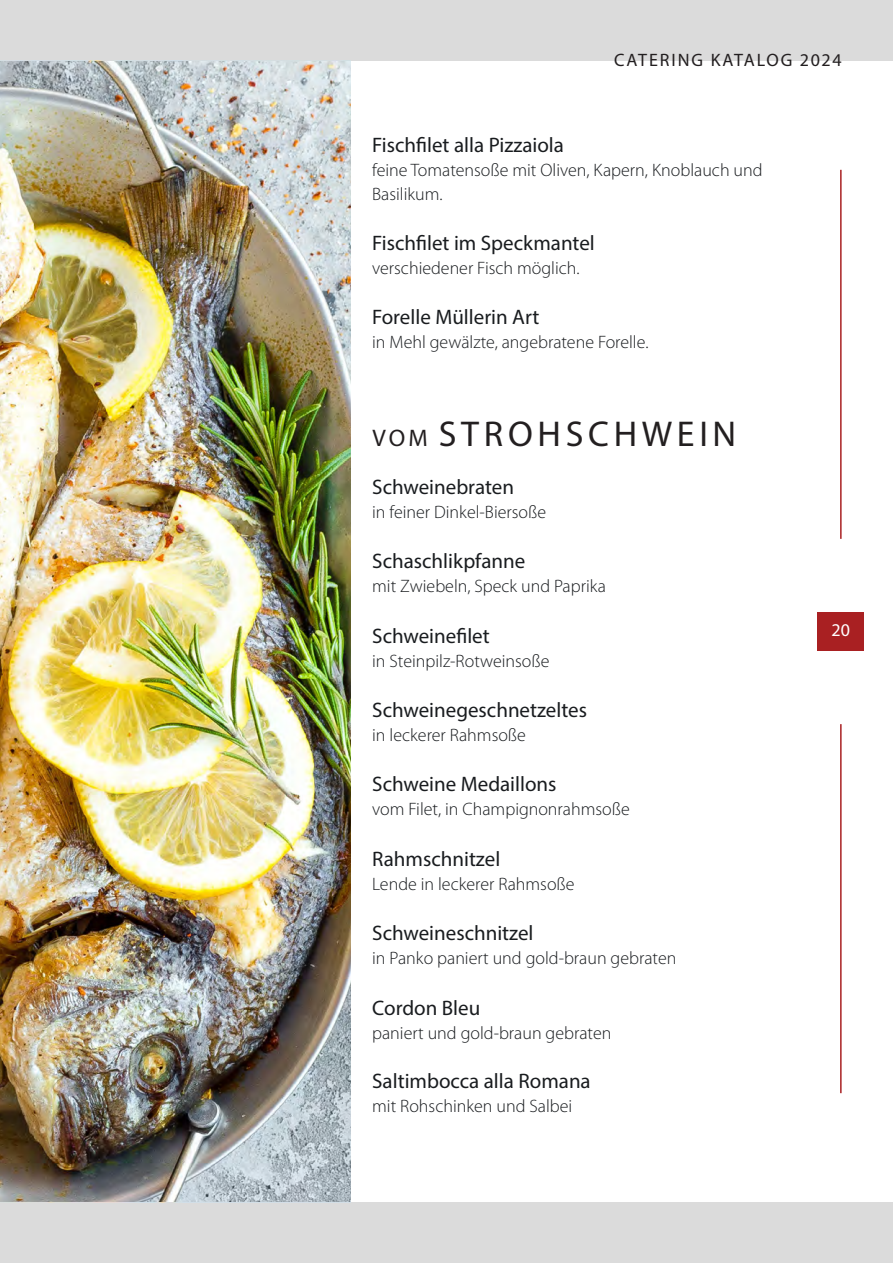
<style>
.page{position:relative;width:893px;height:1263px;background:#fff}
.page>*{position:absolute;margin:0;border:0;box-sizing:border-box;transform-origin:0 0}
.Left_Justify{font:36px "Myriad Pro";letter-spacing:.13em;color:#231f20}
.t1{font:21px "Myriad Pro";color:#191c1f}
.t2{font:300 18px/24px "Myriad Pro";color:#191c1f}
.t3{font:18px "Myriad Pro";letter-spacing:.11em;color:#231f20}
.t4{font:18px "Myriad Pro";color:#fff}
.s1{font-size:24px}
</style>
<div class="page">
<img style="left:0;top:60px;width:351px;height:1143px">
<div style="left:0;top:0;width:893px;height:60px;background:#dbdbdb"></div>
<div style="left:0;top:1203px;width:893px;height:60px;background:#dbdbdb"></div>
<div style="left:817px;top:612px;width:47px;height:39px;background:#a92022"></div>
<hr style="left:840px;top:170px;width:2px;height:369px;background:#a92022">
<hr style="left:840px;top:724px;width:2px;height:369px;background:#a92022">
<p class="t3" style="left:614px;top:49px;width:229px">CATERING KATALOG 2024</p>
<p class="t1" style="left:372px;top:132px;width:193px">Fischfilet alla Pizzaiola</p>
<p class="t2" style="left:372px;top:158px;width:392px">feine Tomatensoße mit Oliven, Kapern, Knoblauch und<br>Basilikum.</p>
<p class="t1" style="left:372px;top:230px;width:224px">Fischfilet im Speckmantel</p>
<p class="t2" style="left:372px;top:256px;width:209px">verschiedener Fisch möglich.</p>
<p class="t1" style="left:372px;top:304px;width:169px">Forelle Müllerin Art</p>
<p class="t2" style="left:372px;top:331px;width:278px">in Mehl gewälzte, angebratene Forelle.</p>
<p class="Left_Justify" style="left:372px;top:411px;width:365px"><span class="s1">VOM</span> STROHSCHWEIN</p>
<p class="t1" style="left:372px;top:474px;width:143px">Schweinebraten</p>
<p class="t2" style="left:372px;top:500px;width:175px">in feiner Dinkel-Biersoße</p>
<p class="t1" style="left:372px;top:548px;width:155px">Schaschlikpfanne</p>
<p class="t2" style="left:372px;top:574px;width:235px">mit Zwiebeln, Speck und Paprika</p>
<p class="t1" style="left:372px;top:623px;width:119px">Schweinefilet</p>
<p class="t2" style="left:372px;top:649px;width:179px">in Steinpilz-Rotweinsoße</p>
<p class="t1" style="left:372px;top:697px;width:216px">Schweinegeschnetzeltes</p>
<p class="t2" style="left:372px;top:723px;width:155px">in leckerer Rahmsoße</p>
<p class="t1" style="left:372px;top:771px;width:186px">Schweine Medaillons</p>
<p class="t2" style="left:372px;top:798px;width:259px">vom Filet, in Champignonrahmsoße</p>
<p class="t1" style="left:372px;top:846px;width:130px">Rahmschnitzel</p>
<p class="t2" style="left:372px;top:872px;width:204px">Lende in leckerer Rahmsoße</p>
<p class="t1" style="left:372px;top:920px;width:163px">Schweineschnitzel</p>
<p class="t2" style="left:372px;top:946px;width:306px">in Panko paniert und gold-braun gebraten</p>
<p class="t1" style="left:372px;top:995px;width:110px">Cordon Bleu</p>
<p class="t2" style="left:372px;top:1021px;width:241px">paniert und gold-braun gebraten</p>
<p class="t1" style="left:372px;top:1068px;width:220px">Saltimbocca alla Romana</p>
<p class="t2" style="left:372px;top:1094px;width:202px">mit Rohschinken und Salbei</p>
<p class="t4" style="left:831px;top:619px;width:20px">20</p>
</div>
